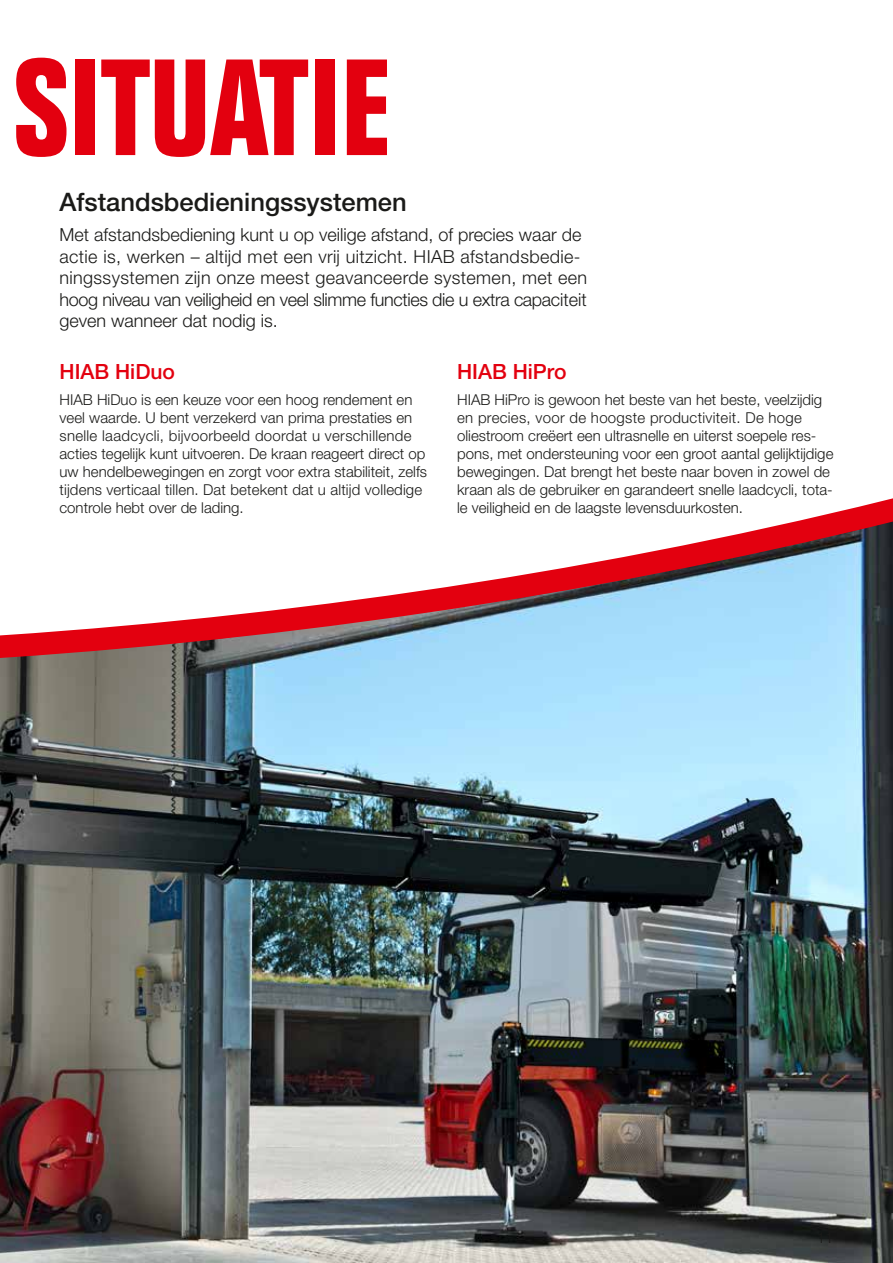
<style>
.page{position:relative;width:893px;height:1263px;background:#fff}
.page>*{position:absolute;margin:0;border:0;box-sizing:border-box;transform-origin:0 0}
.t1{font:700 condensed 133.8px "Folio Std";color:#e3000f}
.t2{font:500 25.5px "Helvetica Neue LT Pro";color:#1a1a18}
.t3{font:500 21px "Helvetica Neue LT Pro";color:#e3000f}
.t4{font:300 18px/21.6px "Helvetica Neue LT Pro";color:#1a1a18}
.t5{font:300 15px/18px "Helvetica Neue LT Std";color:#1a1a18}
</style>
<div class="page">
<img style="left:0;top:687px;width:893px;height:576px">
<svg style="left:0;top:498px;width:893px;height:189px"></svg>
<h1 class="t1" style="left:14px;top:34px;width:378px">SITUATIE</h1>
<h2 class="t2" style="left:60px;top:186px;width:349px">Afstandsbedieningssystemen</h2>
<p class="t4" style="left:60px;top:223px;width:529px">Met afstandsbediening kunt u op veilige afstand, of precies waar de actie is, werken – altijd met een vrij uitzicht. HIAB afstandsbedie&shy;ningssystemen zijn onze meest geavanceerde systemen, met een hoog niveau van veiligheid en veel slimme functies die u extra capaciteit geven wanneer dat nodig is.</p>
<h3 class="t3" style="left:60px;top:359px;width:117px">HIAB HiDuo</h3>
<p class="t5" style="left:60px;top:390px;width:369px">HIAB HiDuo is een keuze voor een hoog rendement en veel waarde. U bent verzekerd van prima prestaties en snelle laadcycli, bijvoorbeeld doordat u verschillende acties tegelijk kunt uitvoeren. De kraan reageert direct op uw hendelbewegingen en zorgt voor extra stabiliteit, zelfs tijdens verticaal tillen. Dat betekent dat u altijd volledige controle hebt over de lading.</p>
<h3 class="t3" style="left:457px;top:359px;width:111px">HIAB HiPro</h3>
<p class="t5" style="left:457px;top:390px;width:378px">HIAB HiPro is gewoon het beste van het beste, veelzijdig en precies, voor de hoogste productiviteit. De hoge oliestroom creëert een ultrasnelle en uiterst soepele res&shy;pons, met ondersteuning voor een groot aantal gelijktijdige bewegingen. Dat brengt het beste naar boven in zowel de kraan als de gebruiker en garandeert snelle laadcycli, tota&shy;le veiligheid en de laagste levensduurkosten.</p>
<p class="t5" style="left:817px;top:1228px;width:18px">11</p>
</div>
